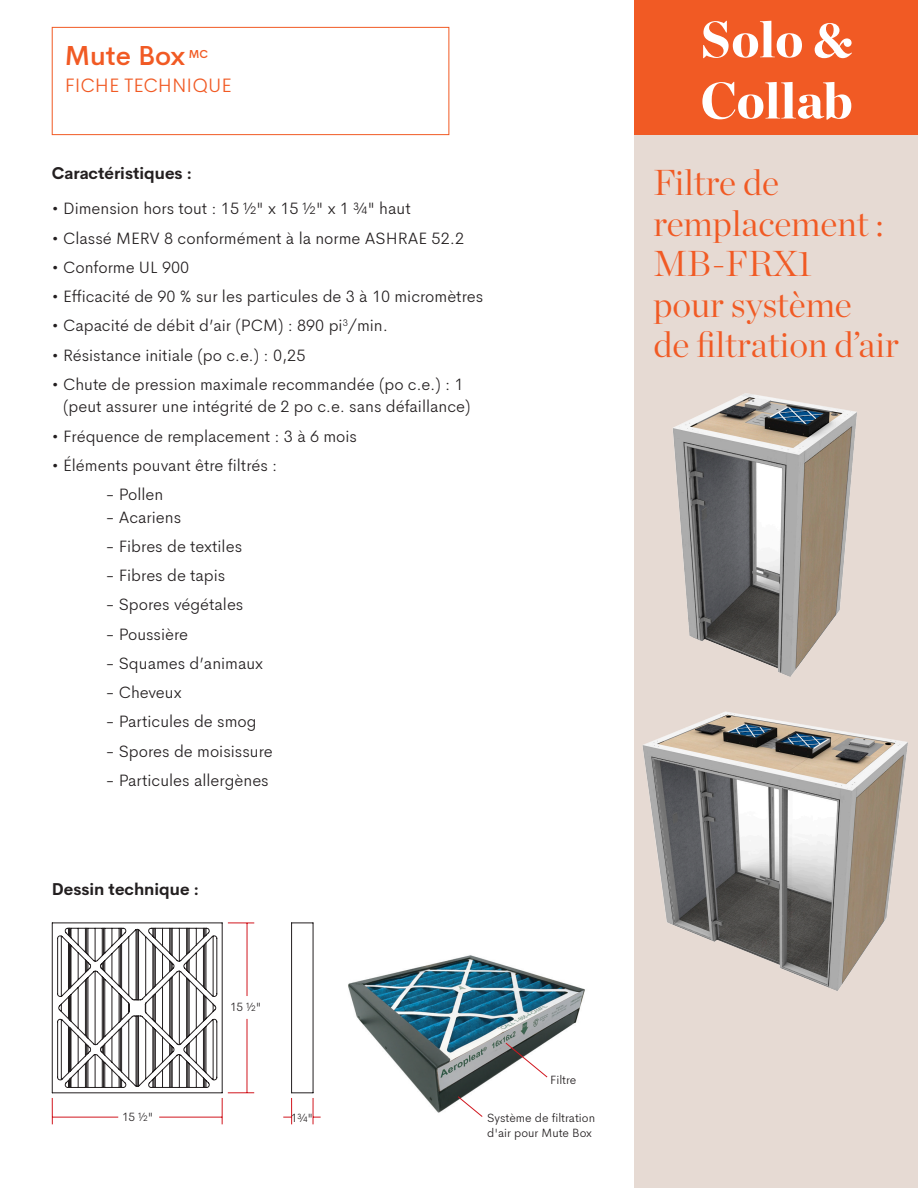
<style>
.page{position:relative;width:918px;height:1188px;background:#fff}
.page>*{position:absolute;margin:0;border:0;box-sizing:border-box;transform-origin:0 0}
.t1{font:900 51px/61.2px "Chronicle Display";color:#fff}
.t2{font:300 36px/40.5px "Chronicle Display";color:#f15a24}
.t3{font:500 27px "Cerebri Sans";color:#f15a24}
.t4{font:300 19.5px "Cerebri Sans";color:#f15a24}
.t5{font:300 16.5px/22.5px "Cerebri Sans";color:#231f20}
.t6{font:700 16.5px "Cerebri Sans";color:#231f20}
.t7{font:300 12px/15px "Cerebri Sans";color:#231f20}
.t8{font:500 11.4px "Cerebri Sans";color:#f15a24}
</style>
<div class="page">
<div style="left:634px;top:0;width:284px;height:1188px;background:#e6dad3"></div>
<div style="left:634px;top:0;width:284px;height:135px;background:#f15a24"></div>
<div style="left:52px;top:27px;width:397px;height:108px;border:1px solid #f15a24"></div>
<svg style="left:51px;top:922px;width:263px;height:172px"></svg>
<svg style="left:52px;top:1098px;width:1px;height:26px"></svg>
<hr style="left:52px;top:1117px;width:66px;height:1px;background:#d1161e">
<hr style="left:159px;top:1117px;width:63px;height:1px;background:#d1161e">
<svg style="left:222px;top:1092px;width:32px;height:32px"></svg>
<svg style="left:228px;top:923px;width:26px;height:1px"></svg>
<hr style="left:247px;top:1019px;width:1px;height:74px;background:#d1161e">
<hr style="left:247px;top:923px;width:1px;height:73px;background:#d1161e">
<svg style="left:283px;top:1098px;width:9px;height:26px"></svg>
<svg style="left:313px;top:1098px;width:8px;height:26px"></svg>
<img style="left:348px;top:955px;width:237px;height:158px">
<svg style="left:457px;top:1042px;width:91px;height:75px"></svg>
<img style="left:642px;top:711px;width:266px;height:280px">
<img style="left:673px;top:393px;width:184px;height:284px">
<p class="t3" style="left:65px;top:34px;width:122px">Mute Box</p>
<p class="t8" style="left:189px;top:45px;width:21px">MC</p>
<p class="t4" style="left:65px;top:69px;width:169px">FICHE TECHNIQUE</p>
<p class="t6" style="left:52px;top:160px;width:142px">Caractéristiques :</p>
<p class="t5" style="left:52px;top:196px;width:360px">• Dimension hors tout : 15 ½" x 15 ½" x 1 ¾" haut</p>
<p class="t5" style="left:52px;top:225px;width:414px">• Classé MERV 8 conformément à la norme ASHRAE 52.2</p>
<p class="t5" style="left:52px;top:255px;width:139px">• Conforme UL 900</p>
<p class="t5" style="left:52px;top:284px;width:433px">• Efficacité de 90 % sur les particules de 3 à 10 micromètres</p>
<p class="t5" style="left:52px;top:313px;width:338px">• Capacité de débit d’air (PCM) : 890 pi<sup>3</sup>/min.</p>
<p class="t5" style="left:52px;top:342px;width:255px">• Résistance initiale (po c.e.) : 0,25</p>
<p class="t5" style="left:63px;top:372px;width:409px;text-indent:-11px">• Chute de pression maximale recommandée (po c.e.) : 1 (peut assurer une intégrité de 2 po c.e. sans défaillance)</p>
<p class="t5" style="left:52px;top:423px;width:307px">• Fréquence de remplacement : 3 à 6 mois</p>
<p class="t5" style="left:52px;top:453px;width:227px">• Éléments pouvant être filtrés :</p>
<p class="t5" style="left:106px;top:482px;width:59px">- Pollen</p>
<p class="t5" style="left:106px;top:504px;width:77px">- Acariens</p>
<p class="t5" style="left:106px;top:534px;width:138px">- Fibres de textiles</p>
<p class="t5" style="left:106px;top:563px;width:121px">- Fibres de tapis</p>
<p class="t5" style="left:106px;top:592px;width:139px">- Spores végétales</p>
<p class="t5" style="left:106px;top:621px;width:84px">- Poussière</p>
<p class="t5" style="left:106px;top:651px;width:159px">- Squames d’animaux</p>
<p class="t5" style="left:106px;top:680px;width:77px">- Cheveux</p>
<p class="t5" style="left:106px;top:709px;width:152px">- Particules de smog</p>
<p class="t5" style="left:106px;top:738px;width:168px">- Spores de moisissure</p>
<p class="t5" style="left:106px;top:768px;width:164px">- Particules allergènes</p>
<p class="t6" style="left:52px;top:876px;width:149px">Dessin technique :</p>
<p class="t7" style="left:122px;top:1109px;width:33px">15 1/2"</p>
<p class="t7" style="left:230px;top:998px;width:33px">15 1/2"</p>
<p class="t7" style="left:291px;top:1110px;width:24px">13/4"</p>
<p class="t7" style="left:550px;top:1071px;width:28px">Filtre</p>
<p class="t7" style="left:487px;top:1110px;width:109px">Système de filtration d'air pour Mute Box</p>
<p class="t1" style="left:700px;top:5px;width:154px">Solo &amp;<br>Collab</p>
<p class="t2" style="left:653px;top:160px;width:247px">Filtre de remplacement :<br>MB-FRX1<br>pour système<br>de filtration d’air</p>
</div>
